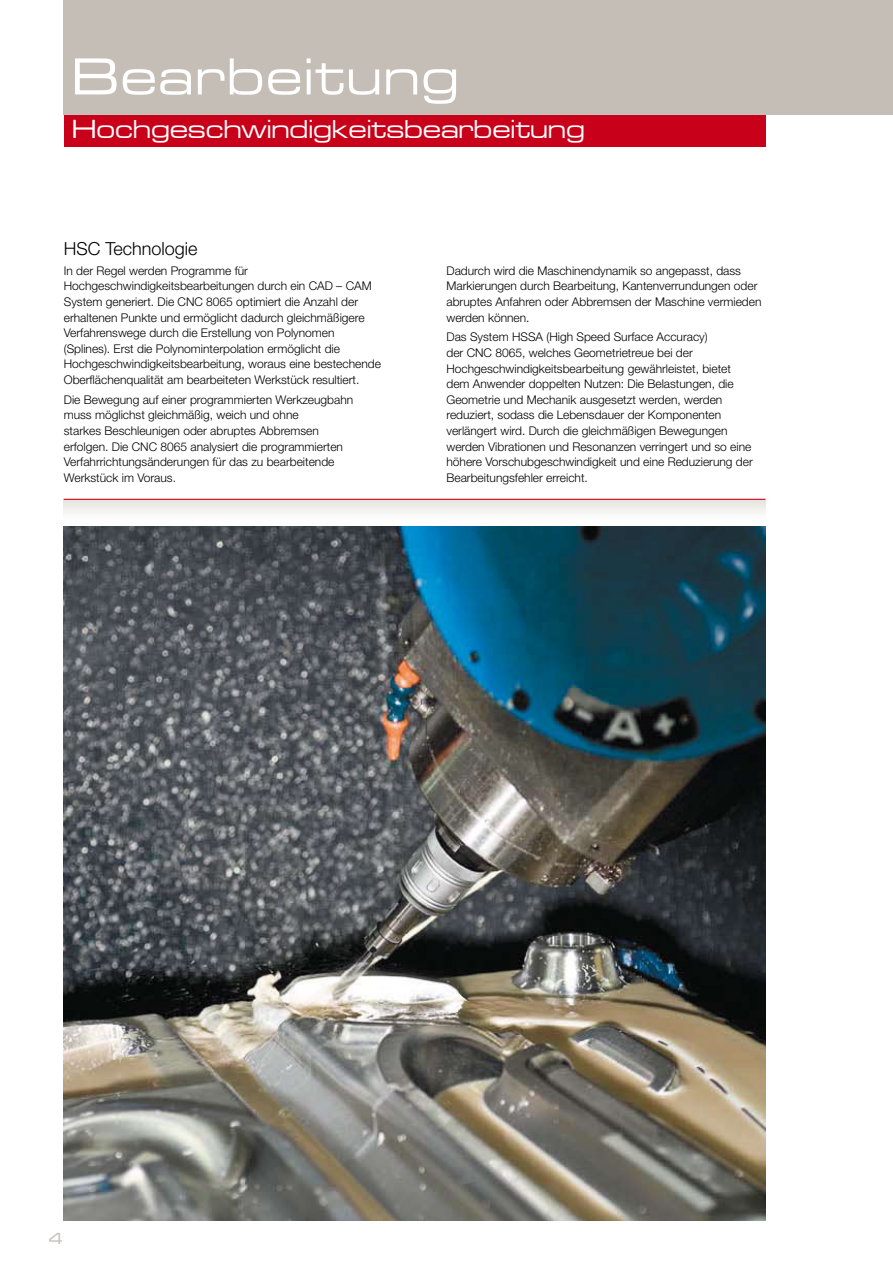
<style>
.page{position:relative;width:893px;height:1263px;background:#fff}
.page>*{position:absolute;margin:0;border:0;box-sizing:border-box;transform-origin:0 0}
.t1{font:500 54px "Microgramma D";letter-spacing:.05em;color:#fff}
.t2{font:500 27px "Microgramma D";letter-spacing:.02em;color:#fff}
.t3{font:300 18px "Helvetica Neue LT Std";color:#000}
.t4{font:500 16.5px "Microgramma D";color:#c5beb6}
.t5{font:300 12px/15.6px "Helvetica Neue LT Std";color:#000}
</style>
<div class="page">
<div style="left:64px;top:0;width:829px;height:115px;background:#c5beb6"></div>
<div style="left:64px;top:115px;width:701px;height:32px;background:#c90019"></div>
<img style="left:64px;top:526px;width:701px;height:694px">
<div style="left:64px;top:499px;width:701px;height:22px;background:linear-gradient(to bottom,#e4e4de,#fefefe)"></div>
<hr style="left:64px;top:499px;width:701px;height:1px;background:#e2001a">
<h1 class="t1" style="left:72px;top:42px;width:387px">Bearbeitung</h1>
<h2 class="t2" style="left:72px;top:112px;width:514px">Hochgeschwindigkeitsbearbeitung</h2>
<h3 class="t3" style="left:64px;top:237px;width:135px">HSC Technologie</h3>
<p class="t5" style="left:64px;top:262px;width:319px">In der Regel werden Programme für Hochgeschwindigkeitsbearbeitungen durch ein CAD – CAM System generiert. Die CNC 8065 optimiert die Anzahl der erhaltenen Punkte und ermöglicht dadurch gleichmäßigere Verfahrenswege durch die Erstellung von Polynomen (Splines). Erst die Polynominterpolation ermöglicht die Hochgeschwindigkeitsbearbeitung, woraus eine bestechende Oberflächenqualität am bearbeiteten Werkstück resultiert.</p>
<p class="t5" style="left:64px;top:391px;width:291px">Die Bewegung auf einer programmierten Werkzeugbahn muss möglichst gleichmäßig, weich und ohne<br>starkes Beschleunigen oder abruptes Abbremsen erfolgen. Die CNC 8065 analysiert die programmierten Verfahrrichtungsänderungen für das zu bearbeitende Werkstück im Voraus.</p>
<p class="t5" style="left:446px;top:262px;width:316px">Dadurch wird die Maschinendynamik so angepasst, dass Markierungen durch Bearbeitung, Kantenverrundungen oder abruptes Anfahren oder Abbremsen der Maschine vermieden werden können.</p>
<p class="t5" style="left:446px;top:329px;width:308px">Das System HSSA (High Speed Surface Accuracy)<br>der CNC 8065, welches Geometrietreue bei der Hochgeschwindigkeitsbearbeitung gewährleistet, bietet dem Anwender doppelten Nutzen: Die Belastungen, die Geometrie und Mechanik ausgesetzt werden, werden reduziert, sodass die Lebensdauer der Komponenten verlängert wird. Durch die gleichmäßigen Bewegungen werden Vibrationen und Resonanzen verringert und so eine höhere Vorschubgeschwindigkeit und eine Reduzierung der Bearbeitungsfehler erreicht.</p>
<h3 class="t4" style="left:49px;top:1228px;width:15px">4</h3>
</div>
